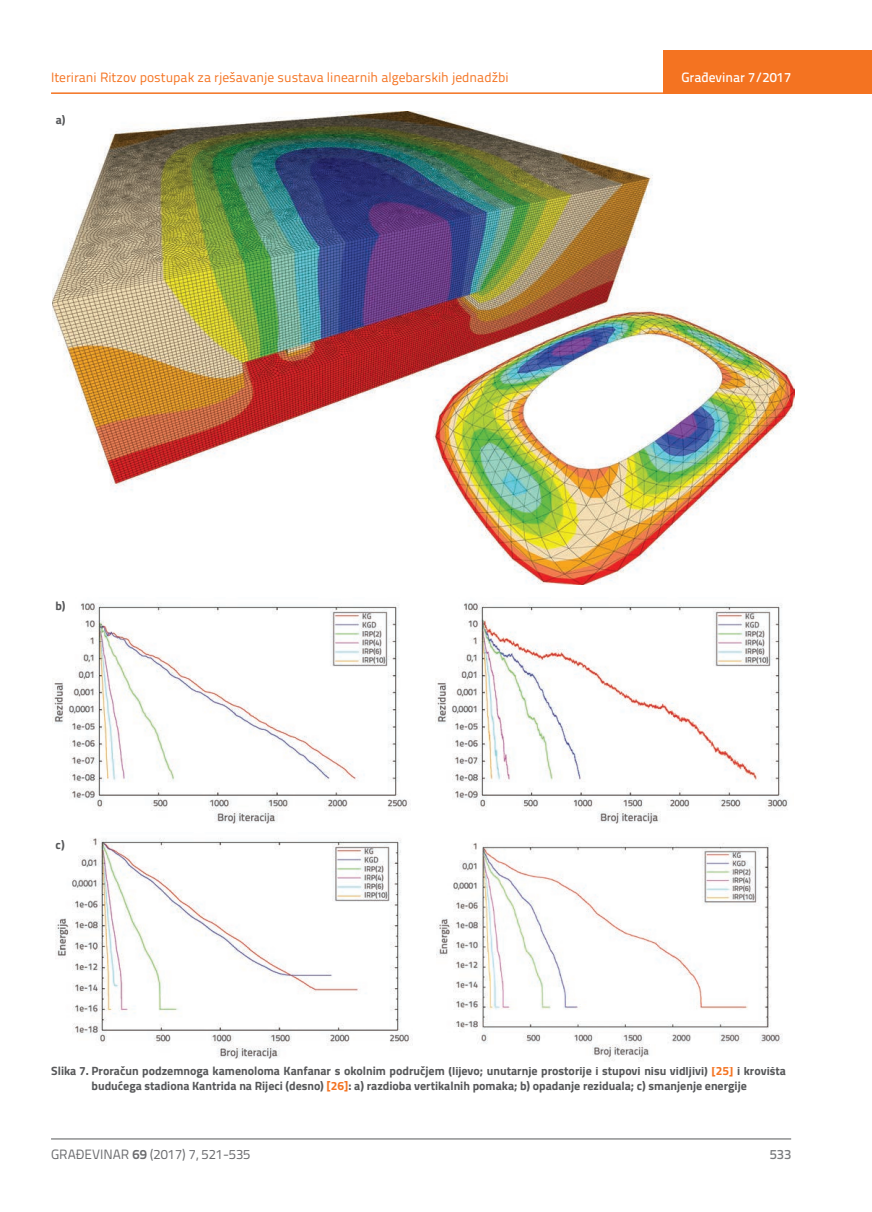
<style>
.page{position:relative;width:872px;height:1212px;background:#fff}
.page>*{position:absolute;margin:0;border:0;box-sizing:border-box;transform-origin:0 0}
.t1{font:13.5px "Titillium Text 22 L";color:#f47321}
.t2{font:13.5px "Titillium Text 22 L";color:#6c6d70}
.t3{font:500 13.5px "Titillium Text 22 L";color:#fff}
.t4{font:500 13.5px "Titillium Text 22 L";color:#787a7d}
.t5{font:700 12px/15px "Titillium";color:#57585a;text-align:center}
.s1{color:#f47321}
.s2{font-weight:700}
</style>
<div class="page">
<hr style="left:51px;top:92px;width:821px;height:2px;background:#f47321">
<div style="left:663px;top:50px;width:209px;height:44px;background:#f47321"></div>
<hr style="left:51px;top:1139px;width:740px;height:1px;background:#57585a">
<img style="left:53px;top:112px;width:741px;height:473px">
<img style="left:53px;top:603px;width:357px;height:221px">
<img style="left:436px;top:603px;width:352px;height:221px">
<img style="left:56px;top:838px;width:356px;height:220px">
<img style="left:438px;top:843px;width:345px;height:216px">
<p class="t1" style="left:51px;top:68px;width:459px">Iterirani Ritzov postupak za rješavanje sustava linearnih algebarskih jednadžbi</p>
<p class="t5" style="left:56px;top:111px;width:11px">a)</p>
<p class="t3" style="left:681px;top:67px;width:111px">Građevinar 7/2017</p>
<p class="t5" style="left:56px;top:598px;width:11px">b)</p>
<p class="t5" style="left:56px;top:836px;width:11px">c)</p>
<p class="t5" style="left:51px;top:1063px;width:736px">Slika 7. Proračun podzemnoga kamenoloma Kanfanar s okolnim područjem (lijevo; unutarnje prostorije i stupovi nisu vidljivi) <span class="s1">[25]</span> i krovišta budućega stadiona Kantrida na Rijeci (desno) <span class="s1">[26]</span>: a) razdioba vertikalnih pomaka; b) opadanje reziduala; c) smanjenje energije</p>
<p class="t2" style="left:51px;top:1144px;width:201px">GRAĐEVINAR <span class="s2">69</span> (2017) 7, 521-535</p>
<p class="t4" style="left:769px;top:1144px;width:23px">533</p>
</div>
